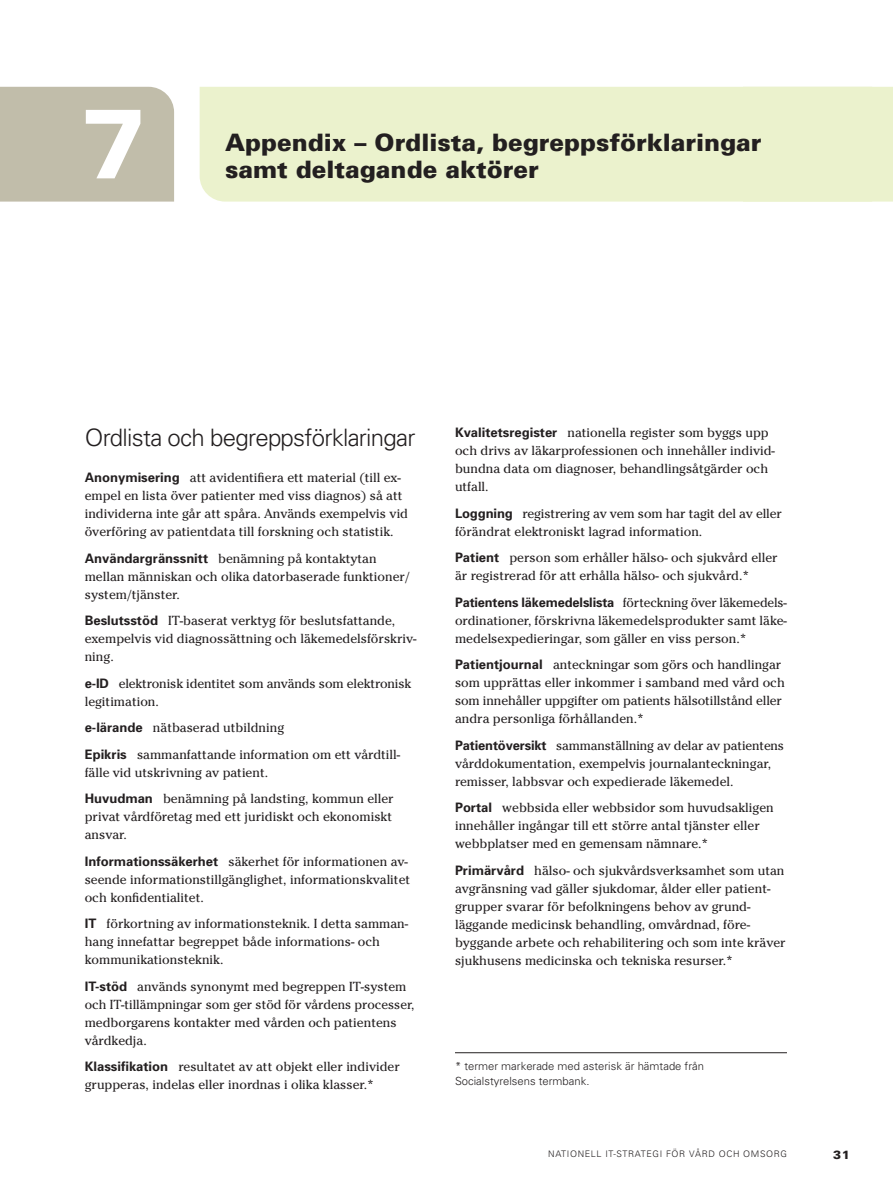
<style>
.page{position:relative;width:893px;height:1192px;background:#fff}
.page>*{position:absolute;margin:0;border:0;box-sizing:border-box;transform-origin:0 0}
.t1{font:900 99px "Univers";color:#fff}
.t2{font:900 24px/27px "Univers";color:#231f20}
.t3{font:300 24px "Univers";letter-spacing:-.03em;color:#231f20}
.t4{font:13.05px/18px "Cheltenham";color:#231f20}
.t5{font:900 12px "Univers";color:#231f20}
.t6{font:300 11.25px/15px "Univers";color:#231f20}
.t7{font:300 9px "Univers";letter-spacing:.07em;color:#231f20}
.s1{font-family:"Univers";font-weight:700}
</style>
<div class="page">
<div style="left:871px;top:87px;width:21px;height:115px;background:#ebf2cd"></div>
<div style="left:0;top:87px;width:174px;height:115px;background:#c1bdaa"></div>
<div style="left:199px;top:87px;width:672px;height:115px;background:#ebf2cd"></div>
<hr style="left:455px;top:1052px;width:331px;height:1px;background:#231f20">
<h1 class="t1" style="left:80px;top:107px;width:68px">7</h1>
<h2 class="t2" style="left:225px;top:131px;width:537px">Appendix – Ordlista, begreppsförklaringar samt deltagande aktörer</h2>
<h2 class="t3" style="left:85px;top:429px;width:332px">Ordlista och begreppsförklaringar</h2>
<p class="t4" style="left:85px;top:470px;width:325px"><span class="s1">Anonymisering</span> att avidentifiera ett material (till ex&shy;empel en lista över patienter med viss diagnos) så att individerna inte går att spåra. Används exempelvis vid överföring av patientdata till forskning och statistik.</p>
<p class="t4" style="left:85px;top:550px;width:326px"><span class="s1">Användargränssnitt</span> benämning på kontaktytan mellan människan och olika datorbaserade funktioner/ system/tjänster.</p>
<p class="t4" style="left:85px;top:613px;width:333px"><span class="s1">Beslutsstöd</span> IT-baserat verktyg för beslutsfattande, exempelvis vid diagnossättning och läkemedelsförskriv&shy;ning.</p>
<p class="t4" style="left:85px;top:675px;width:328px"><span class="s1">e-ID</span> elektronisk identitet som används som elektronisk legitimation.</p>
<p class="t4" style="left:85px;top:715px;width:317px;line-height:26.5px"><span class="s1">e-lärande</span> nätbaserad utbildning<br><span class="s1">Epikris</span> sammanfattande information om ett vårdtill-</p>
<p class="t4" style="left:85px;top:760px;width:310px;line-height:26.5px">fälle vid utskrivning av patient.<br><span class="s1">Huvudman</span> benämning på landsting, kommun eller</p>
<p class="t4" style="left:85px;top:809px;width:309px">privat vårdföretag med ett juridiskt och ekonomiskt ansvar.</p>
<p class="t4" style="left:85px;top:853px;width:327px"><span class="s1">Informationssäkerhet</span> säkerhet för informationen av&shy;seende informationstillgänglighet, informationskvalitet och konfidentialitet.</p>
<p class="t4" style="left:85px;top:916px;width:325px"><span class="s1">IT</span> förkortning av informationsteknik. I detta samman&shy;hang innefattar begreppet både informations- och kommunikationsteknik.</p>
<p class="t4" style="left:85px;top:978px;width:331px"><span class="s1">IT-stöd</span> används synonymt med begreppen IT-system och IT-tillämpningar som ger stöd för vårdens processer, medborgarens kontakter med vården och patientens vårdkedja.</p>
<p class="t4" style="left:85px;top:1059px;width:316px"><span class="s1">Klassifikation</span> resultatet av att objekt eller individer grupperas, indelas eller inordnas i olika klasser.*</p>
<p class="t4" style="left:455px;top:425px;width:321px"><span class="s1">Kvalitetsregister</span> nationella register som byggs upp och drivs av läkarprofessionen och innehåller individ&shy;bundna data om diagnoser, behandlingsåtgärder och utfall.</p>
<p class="t4" style="left:455px;top:506px;width:328px"><span class="s1">Loggning</span> registrering av vem som har tagit del av eller förändrat elektroniskt lagrad information.</p>
<p class="t4" style="left:455px;top:550px;width:324px"><span class="s1">Patient</span> person som erhåller hälso- och sjukvård eller är registrerad för att erhålla hälso- och sjukvård.*</p>
<p class="t4" style="left:455px;top:595px;width:333px;text-align:justify"><span class="s1">Patientens läkemedelslista</span> förteckning över läkemedels&shy;ordinationer, förskrivna läkemedelsprodukter samt läke&shy;medelsexpedieringar, som gäller en viss person.*</p>
<p class="t4" style="left:455px;top:657px;width:331px"><span class="s1">Patientjournal</span> anteckningar som görs och handlingar som upprättas eller inkommer i samband med vård och som innehåller uppgifter om patients hälsotillstånd eller andra personliga förhållanden.*</p>
<p class="t4" style="left:455px;top:738px;width:330px"><span class="s1">Patientöversikt</span> sammanställning av delar av patientens vårddokumentation, exempelvis journalanteckningar, remisser, labbsvar och expedierade läkemedel.</p>
<p class="t4" style="left:455px;top:800px;width:320px"><span class="s1">Portal</span> webbsida eller webbsidor som huvudsakligen innehåller ingångar till ett större antal tjänster eller webbplatser med en gemensam nämnare.*</p>
<p class="t4" style="left:455px;top:863px;width:332px"><span class="s1">Primärvård</span> hälso- och sjukvårdsverksamhet som utan avgränsning vad gäller sjukdomar, ålder eller patient&shy;grupper svarar för befolkningens behov av grund&shy;läggande medicinsk behandling, omvårdnad, före&shy;byggande arbete och rehabilitering och som inte kräver sjukhusens medicinska och tekniska resurser.*</p>
<p class="t6" style="left:455px;top:1059px;width:250px">* termer markerade med asterisk är hämtade från<br>Socialstyrelsens termbank.</p>
<p class="t7" style="left:548px;top:1150px;width:240px">NATIONELL IT-STRATEGI FÖR VÅRD OCH OMSORG</p>
<p class="t5" style="left:832px;top:1151px;width:18px">31</p>
</div>
